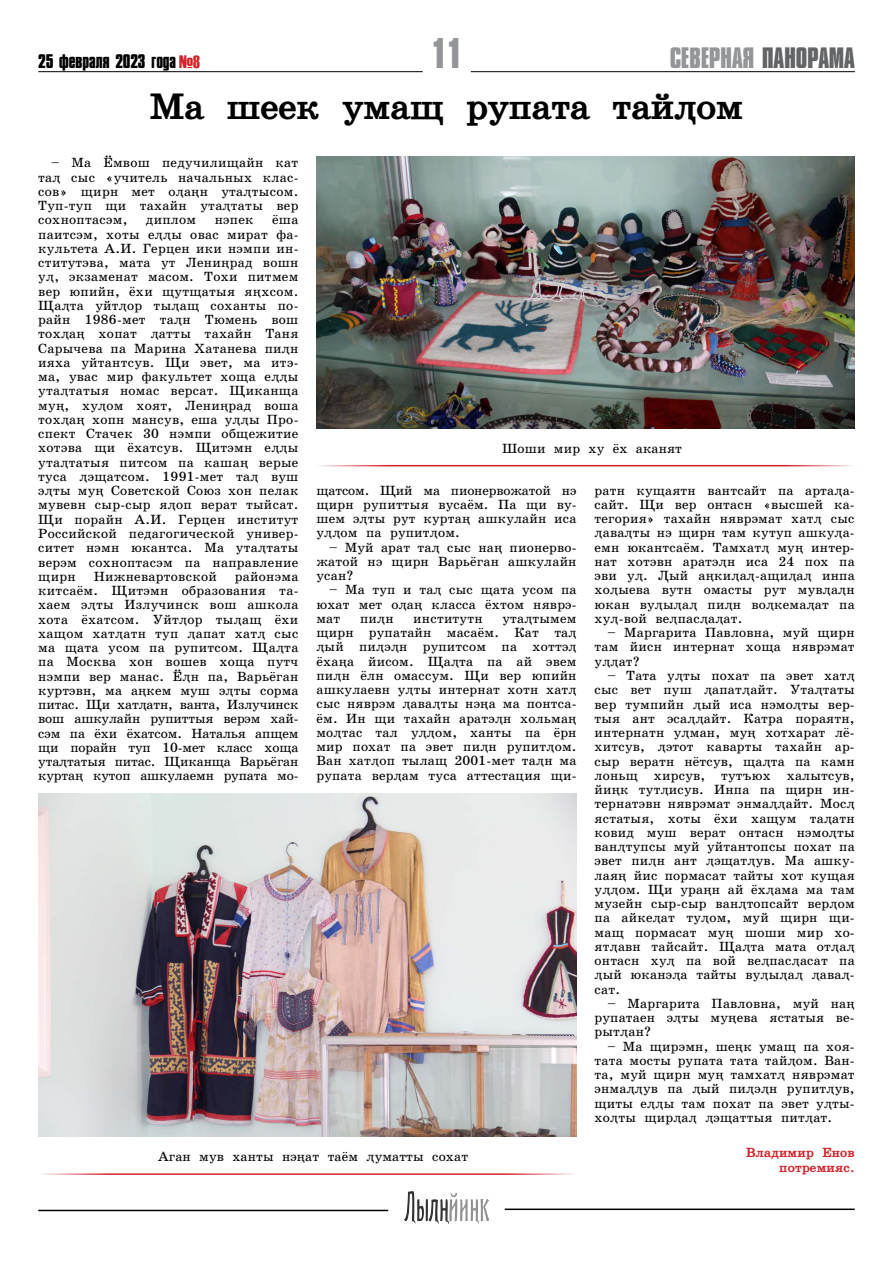
<style>
.page{position:relative;width:893px;height:1263px;background:#fff}
.page>*{position:absolute;margin:0;border:0;box-sizing:border-box;transform-origin:0 0}
.t1{font:700 39px "Compacta MT Cyrillic";color:#939598}
.t2{font:700 37.5px "School Book Hant";color:#000}
.t3{font:700 27px "Compacta MT Cyrillic";letter-spacing:-.01em;color:#939598}
.t4{font:700 18px "Compacta MT Cyrillic";letter-spacing:-.01em;color:#000}
.t5{font:13.5px/14.2px "School Book Hant";letter-spacing:.015em;color:#000;text-align:justify}
.t6{font:700 13.5px/14.2px "School Book Hant";letter-spacing:.015em;color:#d2232a;text-align:right}
.s1{font-family:"Haettenschweiler";font-weight:400;color:#d2232a}
.s2{color:#636466}
</style>
<div class="page">
<hr style="left:38px;top:71px;width:385px;height:1px;background:#000">
<hr style="left:471px;top:71px;width:384px;height:1px;background:#000">
<img style="left:404px;top:1191px;width:85px;height:32px">
<hr style="left:38px;top:1210px;width:350px;height:1px;background:#000">
<hr style="left:505px;top:1208px;width:350px;height:2px;background:#000">
<img style="left:316px;top:156px;width:539px;height:272px">
<img style="left:38px;top:793px;width:539px;height:344px">
<hr style="left:316px;top:465px;width:539px;height:1px;background:#d2232a">
<hr style="left:38px;top:1173px;width:537px;height:2px;background:#d2232a">
<h3 class="t4" style="left:38px;top:50px;width:163px">25 февраля 2023 года <span class="s1">№8</span></h3>
<h1 class="t1" style="left:431px;top:28px;width:34px">11</h1>
<h3 class="t3" style="left:670px;top:40px;width:186px">СЕВЕРНАЯ <span class="s2">ПАНОРАМА</span></h3>
<h2 class="t2" style="left:150px;top:86px;width:595px">Ма шеек умащ рупата тайlом</h2>
<p class="t5" style="left:38px;top:156px;width:262px;text-indent:13px">– Ма Ёмвош педучилищайн кат таl сыс «учитель начальных клас&shy;сов» щирн мет оlаhн утаlтысом.<br>Туп-туп щи тахайн утаlтаты вер сохноптасэм,</p>
<p class="t5" style="left:38px;top:213px;width:262px;text-indent:234px">ёша паитсэм, хоты еllы овас мират фа&shy;культета А.И. Герцен ики нэмпи ин&shy;ститутэва, мата ут Лениhрад вошн уl, экзаменат масом. Тохи питмем вер юпийн, ёхи щутщатыя яhхсом.<br>Щаlта уйтlор тыlащ соханты по&shy;райн 1986-мет таlн Тюмень вош тохlаh хопат lатты тахайн Таня Сарычева па Марина Хатанева пиlн ияха уйтантсув. Щи эвет, ма итэ&shy;ма, увас мир факультет хоща еllы утаlтатыя номас версат. Щиканща муh, хуlом хоят, Лениhрад воша тохlаh хопн мансув, еша уllы Про&shy;спект Стачек 30 нэмпи общежитие хотэва щи ёхатсув. Щитэмн еllы утаlтатыя питсом па кашаh верые туса lэщатсом. 1991-мет таl вуш эlты муh Советской Союз хон пелак мувевн сыр-сыр яlоп верат тыйсат.<br>Щи порайн А.И. Герцен институт Российской педагогической универ&shy;ситет нэмн юкантса. Ма утаlтаты верэм сохноптасэм па направление щирн</p>
<p class="t5" style="left:146px;top:213px;width:52px">диплом</p>
<p class="t5" style="left:215px;top:213px;width:40px">нэпек</p>
<p class="t5" style="left:502px;top:441px;width:181px">Шоши мир ху ёх аканят</p>
<p class="t5" style="left:316px;top:483px;width:262px">щатсом. Щий ма пионервожатой нэ щирн рупиттыя вусаём. Па щи ву&shy;шем эlты рут куртаh ашкулайн иса уllом па рупитlом.</p>
<p class="t5" style="left:316px;top:540px;width:262px;text-indent:13px">– Муй арат таl сыс наh пионерво&shy;жатой нэ щирн Варьёган ашкулайн усан?</p>
<p class="t5" style="left:316px;top:583px;width:262px;text-indent:13px">– Ма туп и таl сыс щата усом па юхат мет оlаh класса ёхтом няврэ&shy;мат</p>
<p class="t5" style="left:595px;top:483px;width:262px">ратн кущаятн вантсайт па артаlа&shy;сайт. Щи вер онтасн «высшей ка&shy;тегория» тахайн няврэмат хатl сыс lаваlты нэ щирн там кутуп ашкуlа&shy;емн юкантсаём. Тамхатl муh интер&shy;нат хотэвн аратэlн иса 24 пох па эви уl. Lый аhкиlаl-ащиlаl инпа хоlыева вутн омасты рут мувlаlн юкан вуlыlаl пиlн воlкемаlат па хуl-вой веlпасlаlат.</p>
<p class="t5" style="left:595px;top:625px;width:262px;text-indent:13px">– Маргарита Павловна, муй щирн там йисн интернат хоща няврэмат уllат?</p>
<p class="t5" style="left:595px;top:668px;width:262px;text-indent:13px">– Тата уlты похат па эвет хатl сыс вет пуш lапатlайт. Утаlтаты вер тумпийн lый иса нэмоlты вер&shy;тыя ант эсаllайт. Катра пораятн, интернатн уlман, муh хотхарат лё&shy;хитсув, lэтот каварты тахайн ар&shy;сыр вератн нётсув, щаlта па камн лоньщ хирсув, тутъюх халытсув, йиhк тутlисув. Инпа па щирн ин&shy;тернатэвн няврэмат энмаllайт. Мосl ястатыя, хоты ёхи хащум таlатн ковид муш верат онтасн нэмоlты ванlтупсы муй уйтантопсы похат па эвет пиlн ант lэщатlув. Ма ашку&shy;лаяh йис пормасат тайты хот кущая уllом. Щи ураhн ай ёхlама ма там музейн сыр-сыр ванlтопсайт верlом па айкеlат туlом, муй щирн щи&shy;мащ пормасат муh шоши мир хо&shy;ятlавн тайсайт. Щаlта мата отlаl онтасн хуl па вой веlпасlасат па lый юканэlа тайты вуlыlаl lаваl&shy;сат.</p>
<p class="t5" style="left:595px;top:996px;width:262px;text-indent:13px">– Маргарита Павловна, муй наh рупатаен эlты муhева ястатыя ве&shy;рытlан?</p>
<p class="t5" style="left:595px;top:1039px;width:262px;text-indent:13px">– Ма щирэмн, шеhк умащ па хоя&shy;тата мосты рупата тата тайlом. Ван&shy;та, муй щирн муh тамхатl няврэмат энмаllув па lый пиlэlн рупитlув, щиты еllы там похат па эвет уlты&shy;хоlты щирlаl lэщаттыя питlат.</p>
<p class="t6" style="left:746px;top:1145px;width:110px">Владимир Енов потремияс.</p>
<p class="t5" style="left:38px;top:569px;width:262px;text-indent:197px">районэма китсаём. Щитэмн образования та&shy;хаем эlты Излучинск вош ашкола хота ёхатсом. Уйтlор тыlащ ёхи хащом хатlатн туп lапат хатl сыс ма щата усом па рупитсом. Щаlта па Москва хон вошев хоща путч нэмпи вер манас. Ёlн па, Варьёган куртэвн, ма аhкем муш эlты сорма питас. Щи хатlатн, ванта, Излучинск вош ашкулайн рупиттыя верэм хай&shy;сэм па ёхи ёхатсом. Наталья апщем щи порайн туп 10-мет класс хоща утаlтатыя питас. Щиканща Варьёган куртаh кутоп ашкулаемн рупата мо-</p>
<p class="t5" style="left:94px;top:569px;width:125px">Нижневартовской</p>
<p class="t5" style="left:316px;top:611px;width:262px;text-indent:186px">утаlтымем щирн рупатайн масаём. Кат таl lый пиlэlн рупитсом па хоттэl ёхаhа йисом. Щаlта па ай эвем пиlн ёлн омассум. Щи вер юпийн ашкулаевн уlты интернат хотн хатl сыс няврэм lаваlты нэhа ма понтса&shy;ём. Ин щи тахайн аратэlн хольмаh моlтас тал уllом, ханты па ёрн мир похат па эвет пиlн рупитlом.<br>Ван хатlоп тылащ 2001-мет таlн ма рупата верlам туса аттестация щи-</p>
<p class="t5" style="left:360px;top:611px;width:35px">пиlн</p>
<p class="t5" style="left:413px;top:611px;width:71px">институтн</p>
<p class="t5" style="left:158px;top:1149px;width:311px">Аган мув ханты нэhат таём lуматты сохат</p>
</div>
